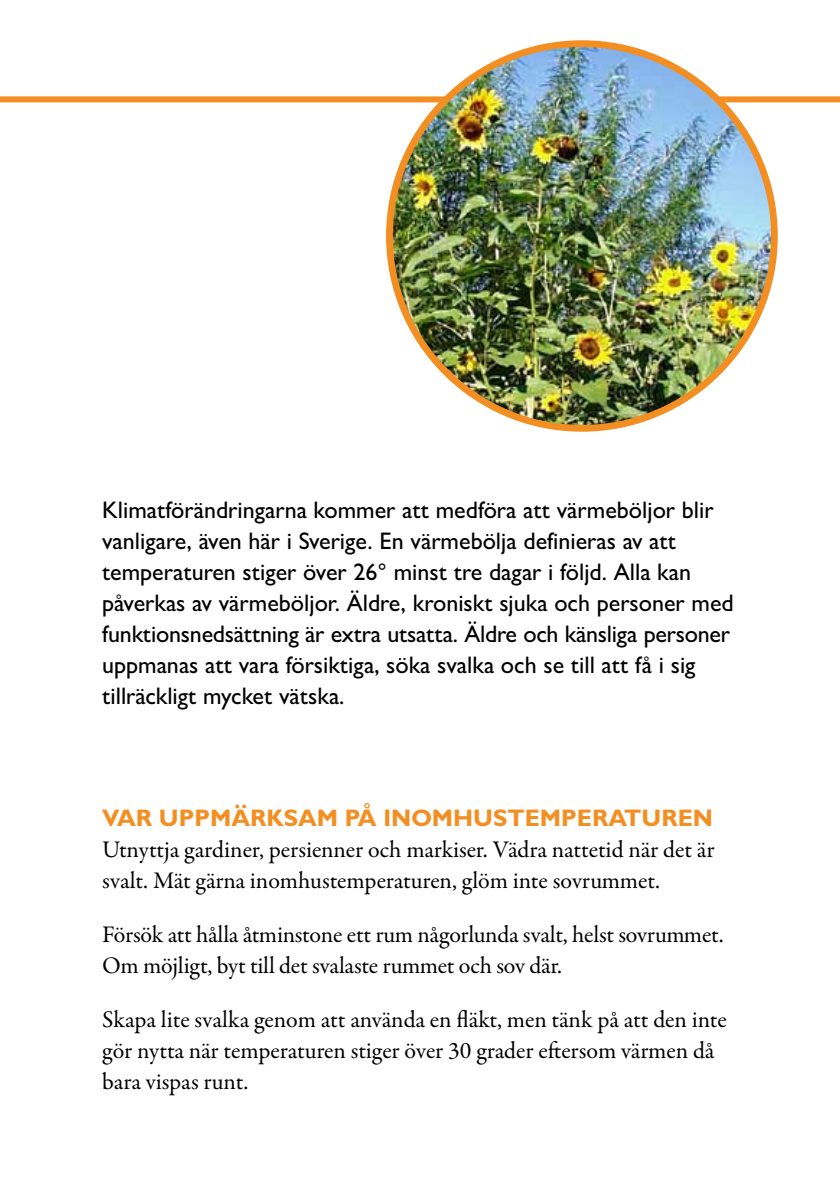
<style>
.page{position:relative;width:840px;height:1191px;background:#fff}
.page>*{position:absolute;margin:0;border:0;box-sizing:border-box;transform-origin:0 0}
.t1{font:500 24px/31px "Gill Sans MT For Nacka";color:#000}
.t2{font:24px/31px "Garamond Premr Pro";letter-spacing:-.005em;color:#000}
.t3{font:700 24px "Gill Sans MT Std";color:#f38f22}
</style>
<div class="page">
<div style="left:0;top:96px;width:839px;height:6px;background:#f38f22"></div>
<img style="left:389px;top:44px;width:385px;height:384px;border-radius:192px">
<p class="t1" style="left:102px;top:494px;width:633px">Klimatförändringarna kommer att medföra att värmeböljor blir vanligare, även här i Sverige. En värmebölja definieras av att temperaturen stiger över 26° minst tre dagar i följd. Alla kan påverkas av värmeböljor. Äldre, kroniskt sjuka och personer med funktionsnedsättning är extra utsatta. Äldre och känsliga personer uppmanas att vara försiktiga, söka svalka och se till att få i sig tillräckligt mycket vätska.</p>
<p class="t3" style="left:102px;top:803px;width:127px">VAR UPPMÄR</p>
<p class="t3" style="left:266px;top:803px;width:259px">KSAM PÅ INOM HUSTEM</p>
<p class="t3" style="left:561px;top:803px;width:153px">PERATUREN</p>
<p class="t2" style="left:102px;top:834px;width:613px">Utnyttja gardiner, persienner och markiser. Vädra nattetid när det är svalt. Mät gärna inomhustemperaturen, glöm inte sovrummet.</p>
<p class="t2" style="left:102px;top:919px;width:622px">Försök att hålla åtminstone ett rum någorlunda svalt, helst sovrummet.<br>Om möjligt, byt till det svalaste rummet och sov där.</p>
<p class="t2" style="left:102px;top:1004px;width:626px">Skapa lite svalka genom att använda en fläkt, men tänk på att den inte gör nytta när temperaturen stiger över 30 grader eftersom värmen då bara vispas runt.</p>
</div>
